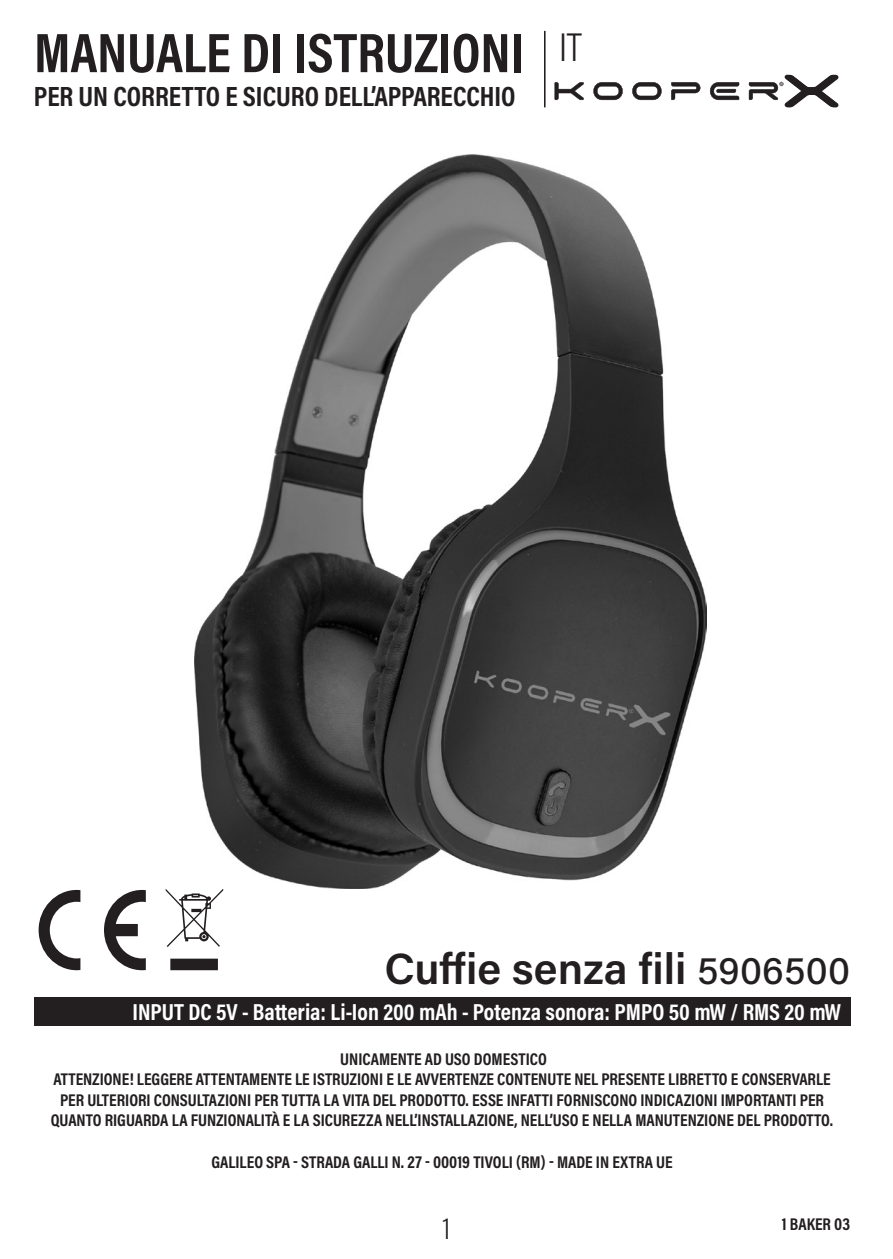
<style>
.page{position:relative;width:893px;height:1259px;background:#fff}
.page>*{position:absolute;margin:0;border:0;box-sizing:border-box;transform-origin:0 0}
.t1{font:700 56.1px "Acumin Pro Cond";color:#231f20}
.t2{font:600 43.8px "Acumin Pro";color:#231f20}
.t3{font:300 40.5px "Acumin Pro Cond";color:#231f20}
.t4{font:300 30px "Acumin Pro Cond";color:#231f20}
.t5{font:700 28.2px "Acumin Pro Cond";color:#231f20}
.t6{font:700 23.4px "Acumin Pro Cond";color:#fff}
.t7{font:700 17.1px/20.7px "Acumin Pro Cond";color:#231f20;text-align:center}
.s1{font-weight:500;font-size:39px}
</style>
<div class="page">
<div style="left:34px;top:996px;width:816px;height:29px;background:#231f20"></div>
<hr style="left:544px;top:31px;width:2px;height:76px;background:#231f20">
<svg style="left:39px;top:890px;width:41px;height:80px"></svg>
<svg style="left:104px;top:890px;width:42px;height:80px"></svg>
<svg style="left:166px;top:889px;width:57px;height:81px"></svg>
<svg style="left:555px;top:82px;width:29px;height:18px"></svg>
<svg style="left:593px;top:82px;width:30px;height:18px"></svg>
<svg style="left:632px;top:82px;width:29px;height:18px"></svg>
<svg style="left:671px;top:82px;width:29px;height:18px"></svg>
<svg style="left:710px;top:82px;width:29px;height:18px"></svg>
<svg style="left:749px;top:75px;width:89px;height:32px"></svg>
<img style="left:194px;top:155px;width:513px;height:733px">
<p class="t1" style="left:34px;top:16px;width:491px">MANUALE DI ISTRUZIONI</p>
<p class="t5" style="left:34px;top:77px;width:483px">PER UN CORRETTO E SICURO DELL’APPARECCHIO</p>
<p class="t3" style="left:559px;top:21px;width:24px">IT</p>
<p class="t2" style="left:384px;top:937px;width:467px">Cuffie senza fili <span class="s1">5906500</span></p>
<p class="t6" style="left:132px;top:996px;width:710px">INPUT DC 5V - Batteria: Li-Ion 200 mAh - Potenza sonora: PMPO 50 mW / RMS 20 mW</p>
<p class="t7" style="left:340px;top:1048px;width:208px">UNICAMENTE AD USO DOMESTICO</p>
<p class="t7" style="left:53px;top:1068px;width:779px">ATTENZIONE! LEGGERE ATTENTAMENTE LE ISTRUZIONI E LE AVVERTENZE CONTENUTE NEL PRESENTE LIBRETTO E CONSERVARLE</p>
<p class="t7" style="left:51px;top:1089px;width:784px">PER ULTERIORI CONSULTAZIONI PER TUTTA LA VITA DEL PRODOTTO. ESSE INFATTI FORNISCONO INDICAZIONI IMPORTANTI PER<br>QUANTO RIGUARDA LA FUNZIONALITÀ E LA SICUREZZA NELL’INSTALLAZIONE, NELL’USO E NELLA MANUTENZIONE DEL PRODOTTO.</p>
<p class="t7" style="left:211px;top:1151px;width:463px">GALILEO SPA - STRADA GALLI N. 27 - 00019 TIVOLI (RM) - MADE IN EXTRA UE</p>
<h3 class="t4" style="left:443px;top:1209px;width:9px">1</h3>
<p class="t7" style="left:782px;top:1212px;width:70px">1 BAKER 03</p>
</div>
